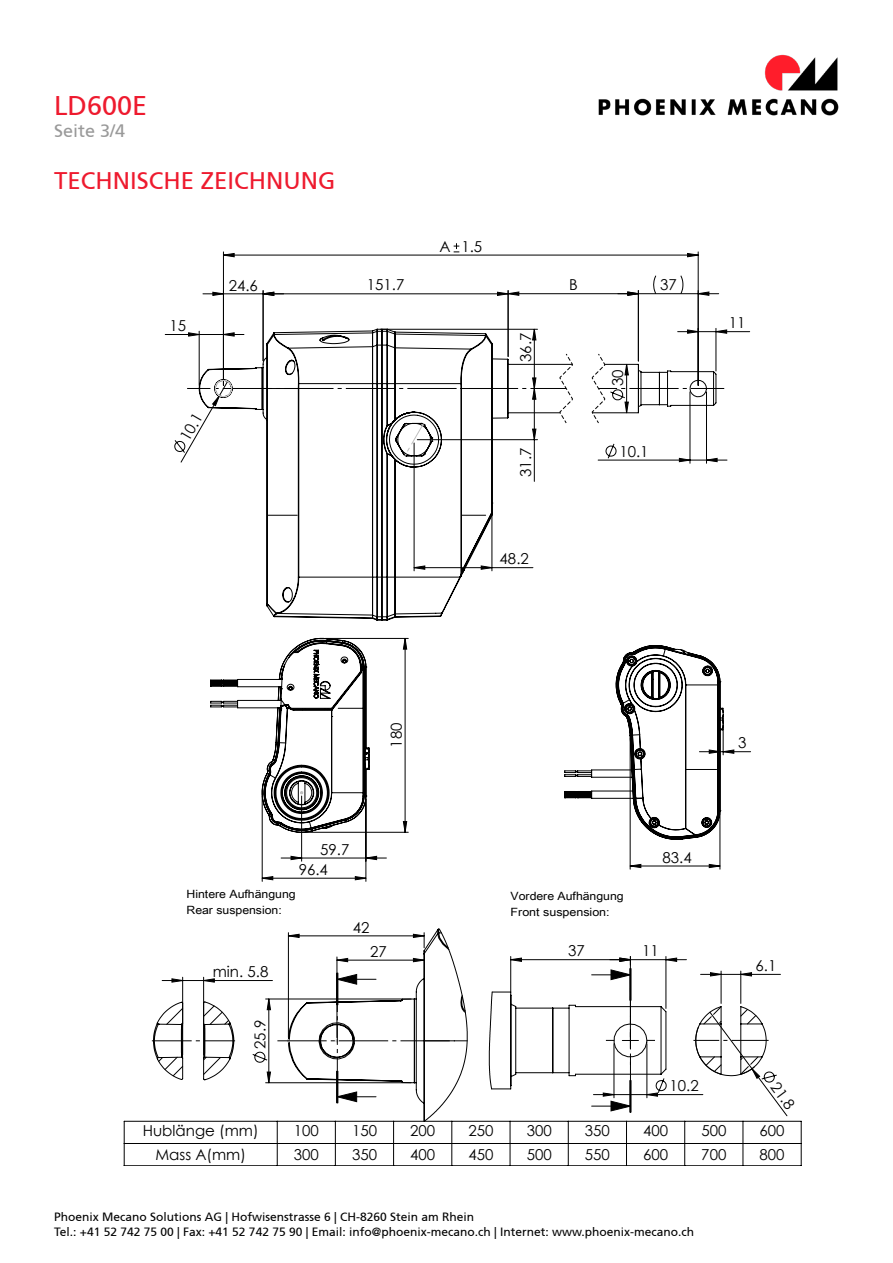
<style>
.page{position:relative;width:893px;height:1263px;background:#fff}
.page>*{position:absolute;margin:0;border:0;box-sizing:border-box;transform-origin:0 0}
.t1{font:27px "Frutiger";color:#ee1a2e}
.t2{font:24px "Frutiger";color:#ee1a2e}
.t3{font:18px "Frutiger";color:#999}
.t4{font:15px "Century Gothic";color:#000}
.t5{font:12px/14.4px "Frutiger";color:#000}
.t6{font:11.4px/15.5px "Arial Unicode MS";color:#000;scale:1.08 1}
</style>
<div class="page">
<img style="left:598px;top:54px;width:241px;height:61px">
<svg style="left:222px;top:328px;width:316px;height:293px"></svg>
<svg style="left:210px;top:638px;width:160px;height:195px"></svg>
<svg style="left:152px;top:1001px;width:83px;height:80px"></svg>
<svg style="left:124px;top:1122px;width:1px;height:43px"></svg>
<svg style="left:510px;top:1122px;width:1px;height:43px"></svg>
<svg style="left:568px;top:1122px;width:1px;height:43px"></svg>
<svg style="left:626px;top:1122px;width:1px;height:43px"></svg>
<svg style="left:684px;top:1122px;width:1px;height:43px"></svg>
<svg style="left:801px;top:1121px;width:1px;height:45px"></svg>
<hr style="left:124px;top:1121px;width:153px;height:1px;background:#000">
<hr style="left:124px;top:1143px;width:153px;height:1px;background:#000">
<hr style="left:452px;top:1121px;width:58px;height:1px;background:#000">
<hr style="left:452px;top:1143px;width:58px;height:1px;background:#000">
<hr style="left:510px;top:1121px;width:58px;height:1px;background:#000">
<hr style="left:510px;top:1143px;width:58px;height:1px;background:#000">
<hr style="left:568px;top:1121px;width:58px;height:1px;background:#000">
<hr style="left:568px;top:1143px;width:58px;height:1px;background:#000">
<hr style="left:626px;top:1121px;width:59px;height:1px;background:#000">
<hr style="left:626px;top:1143px;width:59px;height:1px;background:#000">
<hr style="left:685px;top:1121px;width:58px;height:1px;background:#000">
<hr style="left:685px;top:1143px;width:58px;height:1px;background:#000">
<hr style="left:743px;top:1121px;width:58px;height:1px;background:#000">
<hr style="left:743px;top:1143px;width:58px;height:1px;background:#000">
<hr style="left:124px;top:1165px;width:153px;height:1px;background:#000">
<hr style="left:452px;top:1165px;width:58px;height:1px;background:#000">
<hr style="left:510px;top:1165px;width:58px;height:1px;background:#000">
<hr style="left:568px;top:1165px;width:58px;height:1px;background:#000">
<hr style="left:626px;top:1165px;width:59px;height:1px;background:#000">
<hr style="left:685px;top:1165px;width:58px;height:1px;background:#000">
<hr style="left:743px;top:1165px;width:58px;height:1px;background:#000">
<hr style="left:124px;top:1188px;width:153px;height:1px;background:#000">
<hr style="left:277px;top:1188px;width:58px;height:1px;background:#000">
<hr style="left:335px;top:1188px;width:59px;height:1px;background:#000">
<hr style="left:394px;top:1188px;width:58px;height:1px;background:#000">
<hr style="left:452px;top:1188px;width:58px;height:1px;background:#000">
<hr style="left:510px;top:1188px;width:58px;height:1px;background:#000">
<hr style="left:568px;top:1188px;width:58px;height:1px;background:#000">
<hr style="left:626px;top:1188px;width:59px;height:1px;background:#000">
<hr style="left:685px;top:1188px;width:58px;height:1px;background:#000">
<hr style="left:743px;top:1188px;width:58px;height:1px;background:#000">
<hr style="left:366px;top:799px;width:1px;height:82px;background:#000">
<hr style="left:262px;top:796px;width:1px;height:85px;background:#000">
<hr style="left:301px;top:796px;width:1px;height:65px;background:#000">
<hr style="left:698px;top:252px;width:1px;height:133px;background:#000">
<hr style="left:223px;top:252px;width:1px;height:133px;background:#000">
<hr style="left:716px;top:331px;width:34px;height:1px;background:#000">
<hr style="left:508px;top:290px;width:1px;height:66px;background:#000">
<hr style="left:638px;top:290px;width:1px;height:71px;background:#000">
<hr style="left:263px;top:291px;width:1px;height:70px;background:#000">
<hr style="left:182px;top:977px;width:1px;height:78px;background:#000">
<hr style="left:203px;top:977px;width:1px;height:78px;background:#000">
<hr style="left:204px;top:980px;width:68px;height:1px;background:#000">
<hr style="left:165px;top:334px;width:34px;height:1px;background:#000">
<hr style="left:305px;top:832px;width:103px;height:1px;background:#000">
<hr style="left:325px;top:638px;width:83px;height:1px;background:#000">
<hr style="left:740px;top:971px;width:1px;height:32px;background:#000">
<hr style="left:741px;top:974px;width:39px;height:1px;background:#000">
<svg style="left:262px;top:856px;width:124px;height:24px"></svg>
<svg style="left:223px;top:243px;width:476px;height:14px"></svg>
<svg style="left:629px;top:292px;width:93px;height:804px"></svg>
<svg style="left:629px;top:864px;width:92px;height:4px"></svg>
<svg style="left:203px;top:291px;width:436px;height:5px"></svg>
<svg style="left:564px;top:645px;width:187px;height:195px"></svg>
<svg style="left:162px;top:978px;width:53px;height:5px"></svg>
<svg style="left:403px;top:463px;width:133px;height:369px"></svg>
<svg style="left:174px;top:329px;width:553px;height:134px"></svg>
<svg style="left:252px;top:928px;width:216px;height:238px"></svg>
<svg style="left:693px;top:1005px;width:95px;height:161px"></svg>
<svg style="left:489px;top:956px;width:197px;height:156px"></svg>
<svg style="left:701px;top:972px;width:51px;height:5px"></svg>
<p class="t1" style="left:54px;top:90px;width:95px">LD600E</p>
<p class="t3" style="left:54px;top:120px;width:73px">Seite 3/4</p>
<p class="t2" style="left:54px;top:167px;width:283px">TECHNISCHE ZEICHNUNG</p>
<p class="t4" style="left:169px;top:315px;width:18px">15</p>
<p class="t4" style="left:229px;top:275px;width:31px">24.6</p>
<p class="t4" style="left:175px;top:434px;width:31px;rotate:-60deg">10.1</p>
<p class="t4" style="left:367px;top:275px;width:39px">151.7</p>
<p class="t4" style="left:439px;top:236px;width:44px">A 1.5</p>
<p class="t4" style="left:515px;top:362px;width:31px;rotate:-90deg">36.7</p>
<p class="t4" style="left:515px;top:477px;width:31px;rotate:-90deg">31.7</p>
<p class="t4" style="left:500px;top:548px;width:31px">48.2</p>
<p class="t4" style="left:569px;top:274px;width:10px">B</p>
<p class="t4" style="left:660px;top:274px;width:18px">37</p>
<p class="t4" style="left:607px;top:386px;width:18px;rotate:-90deg">30</p>
<p class="t4" style="left:619px;top:441px;width:31px">10.1</p>
<p class="t4" style="left:729px;top:312px;width:18px">11</p>
<p class="t4" style="left:320px;top:839px;width:31px">59.7</p>
<p class="t4" style="left:299px;top:859px;width:31px">96.4</p>
<p class="t4" style="left:386px;top:748px;width:27px;rotate:-90deg">180</p>
<p class="t6" style="left:187px;top:886px;width:103px">Hintere Aufhängung<br>Rear suspension:</p>
<p class="t6" style="left:511px;top:888px;width:106px">Vordere Aufhängung<br>Front suspension:</p>
<p class="t4" style="left:353px;top:917px;width:18px">42</p>
<p class="t4" style="left:662px;top:847px;width:31px">83.4</p>
<p class="t4" style="left:213px;top:961px;width:57px">min. 5.8</p>
<p class="t4" style="left:250px;top:1049px;width:31px;rotate:-90deg">25.9</p>
<p class="t4" style="left:370px;top:941px;width:18px">27</p>
<p class="t4" style="left:568px;top:940px;width:18px">37</p>
<p class="t4" style="left:642px;top:940px;width:18px">11</p>
<p class="t4" style="left:669px;top:1075px;width:31px">10.2</p>
<p class="t4" style="left:738px;top:732px;width:10px">3</p>
<p class="t4" style="left:755px;top:955px;width:22px">6.1</p>
<p class="t4" style="left:782px;top:1077px;width:31px;rotate:53deg">21.8</p>
<p class="t4" style="left:143px;top:1120px;width:117px">Hublänge (mm)</p>
<p class="t4" style="left:294px;top:1120px;width:27px">100</p>
<p class="t4" style="left:352px;top:1120px;width:27px">150</p>
<p class="t4" style="left:410px;top:1120px;width:27px">200</p>
<p class="t4" style="left:468px;top:1120px;width:27px">250</p>
<p class="t4" style="left:527px;top:1120px;width:27px">300</p>
<p class="t4" style="left:585px;top:1120px;width:27px">350</p>
<p class="t4" style="left:643px;top:1120px;width:27px">400</p>
<p class="t4" style="left:701px;top:1120px;width:27px">500</p>
<p class="t4" style="left:760px;top:1120px;width:27px">600</p>
<p class="t4" style="left:155px;top:1144px;width:92px">Mass A(mm)</p>
<p class="t4" style="left:294px;top:1144px;width:27px">300</p>
<p class="t4" style="left:352px;top:1144px;width:27px">350</p>
<p class="t4" style="left:410px;top:1144px;width:27px">400</p>
<p class="t4" style="left:468px;top:1144px;width:27px">450</p>
<p class="t4" style="left:527px;top:1144px;width:27px">500</p>
<p class="t4" style="left:585px;top:1144px;width:27px">550</p>
<p class="t4" style="left:643px;top:1144px;width:27px">600</p>
<p class="t4" style="left:701px;top:1144px;width:27px">700</p>
<p class="t4" style="left:759px;top:1144px;width:27px">800</p>
<p class="t5" style="left:54px;top:1210px;width:641px">Phoenix Mecano Solutions AG | Hofwisenstrasse 6 | CH-8260 Stein am Rhein<br>Tel.: +41 52 742 75 00 | Fax: +41 52 742 75 90 | Email: info@phoenix-mecano.ch | Internet: www.phoenix-mecano.ch</p>
</div>
